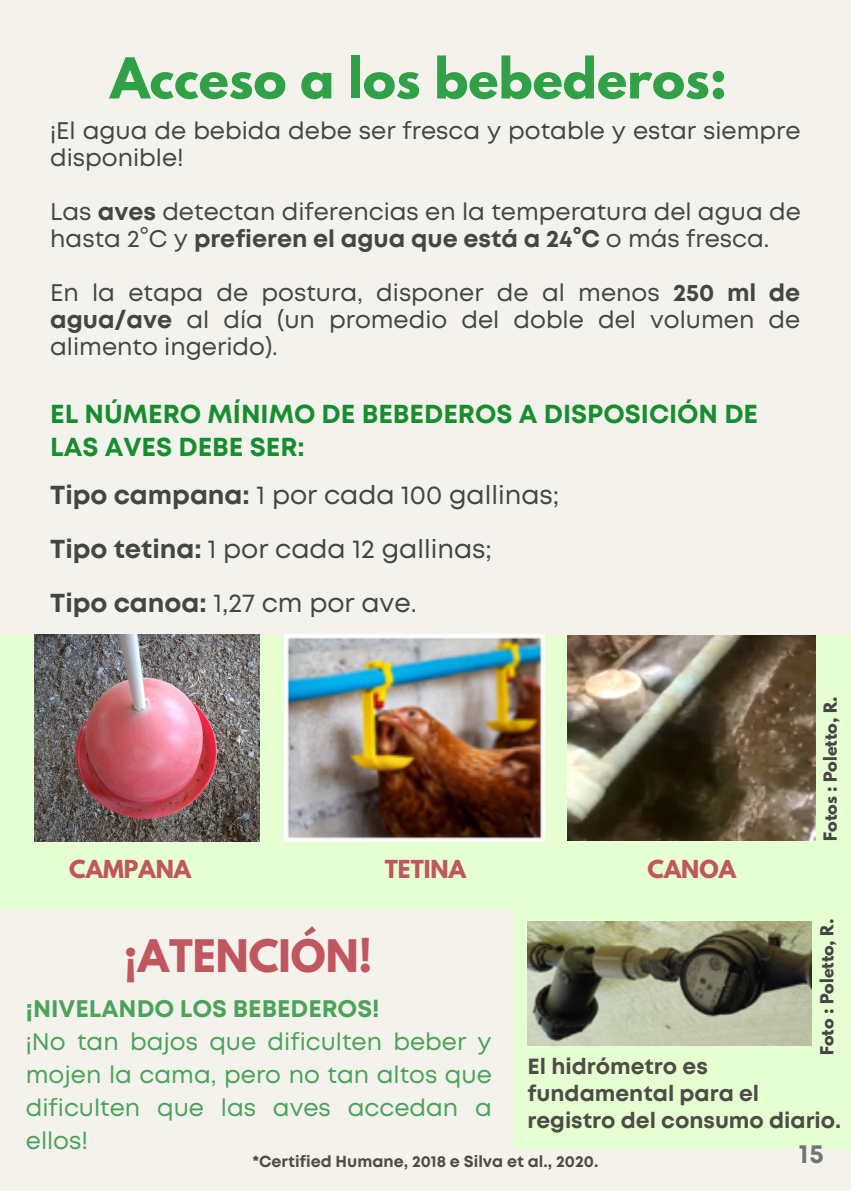
<style>
.page{position:relative;width:851px;height:1191px;background:#fff}
.page>*{position:absolute;margin:0;border:0;box-sizing:border-box;transform-origin:0 0}
.t1{font:700 50px "League Spartan";color:#31a148}
.t2{font:700 39.8px "League Spartan";color:#c1575e}
.t3{font:700 26.6px "Mont";color:#737373}
.t4{font:26px/54px "Mont";color:#454545}
.t5{font:700 26px/33px "Mont";color:#188d30}
.t6{font:24px/27px "Mont";color:#454545}
.t7{font:24px/33px "Mont";color:#4ba35a;text-align:justify}
.t8{font:700 24px "Mont";color:#4ba35a}
.t9{font:700 22px/27px "Mont";color:#4f4b47}
.t10{font:700 22px "League Spartan";color:#c1575e}
.t11{font:700 16px "Mont";color:#4f4b47}
.t12{font:700 16px "League Spartan";color:#454545}
.s1{font-weight:700}
</style>
<div class="page">
<div style="left:0;top:0;width:850px;height:1190px;background:#f4f2ed"></div>
<div style="left:0;top:635px;width:850px;height:275px;background:#e5ffd2"></div>
<img style="left:284px;top:635px;width:260px;height:207px">
<div style="left:513px;top:903px;width:337px;height:245px;background:#e5ffd2"></div>
<img style="left:527px;top:922px;width:283px;height:124px">
<img style="left:34px;top:635px;width:225px;height:207px">
<img style="left:567px;top:635px;width:247px;height:206px">
<h1 class="t1" style="left:110px;top:53px;width:618px">Acceso a los bebederos:</h1>
<p class="t6" style="left:50px;top:119px;width:751px">¡El agua de bebida debe ser fresca y potable y estar siempre disponible!</p>
<p class="t6" style="left:50px;top:200px;width:752px">Las <span class="s1">aves</span> detectan diferencias en la temperatura del agua de hasta 2°C y <span class="s1">prefieren el agua que está a 24°C</span> o más fresca.</p>
<p class="t6" style="left:50px;top:281px;width:751px;text-align:justify">En la etapa de postura, disponer de al menos <span class="s1">250 ml de agua/ave</span> al día (un promedio del doble del volumen de alimento ingerido).</p>
<p class="t5" style="left:50px;top:400px;width:709px">EL NÚMERO MÍNIMO DE BEBEDEROS A DISPOSICIÓN DE<br>LAS AVES DEBE SER:</p>
<p class="t4" style="left:50px;top:470px;width:510px"><span class="s1">Tipo campana:</span> 1 por cada 100 gallinas;<br><span class="s1">Tipo tetina:</span> 1 por cada 12 gallinas;<br><span class="s1">Tipo canoa:</span> 1,27 cm por ave.</p>
<p class="t10" style="left:69px;top:858px;width:123px">CAMPANA</p>
<p class="t10" style="left:384px;top:858px;width:83px">TETINA</p>
<p class="t10" style="left:647px;top:858px;width:90px">CANOA</p>
<p class="t12" style="left:822px;top:841px;width:146px;rotate:-90deg">Fotos : Poletto, R.</p>
<p class="t12" style="left:818px;top:1055px;width:138px;rotate:-90deg">Foto : Poletto, R.</p>
<h2 class="t2" style="left:124px;top:936px;width:250px">¡ATENCIÓN!</h2>
<p class="t8" style="left:26px;top:999px;width:355px">¡NIVELANDO LOS BEBEDEROS!</p>
<p class="t7" style="left:26px;top:1027px;width:467px">¡No tan bajos que dificulten beber y mojen la cama, pero no tan altos que dificulten que las aves accedan a ellos!</p>
<p class="t9" style="left:527px;top:1054px;width:315px">El hidrómetro es fundamental para el registro del consumo diario.</p>
<p class="t3" style="left:798px;top:1144px;width:27px">15</p>
<p class="t11" style="left:252px;top:1155px;width:347px">*Certified Humane, 2018 e Silva et al., 2020.</p>
</div>
